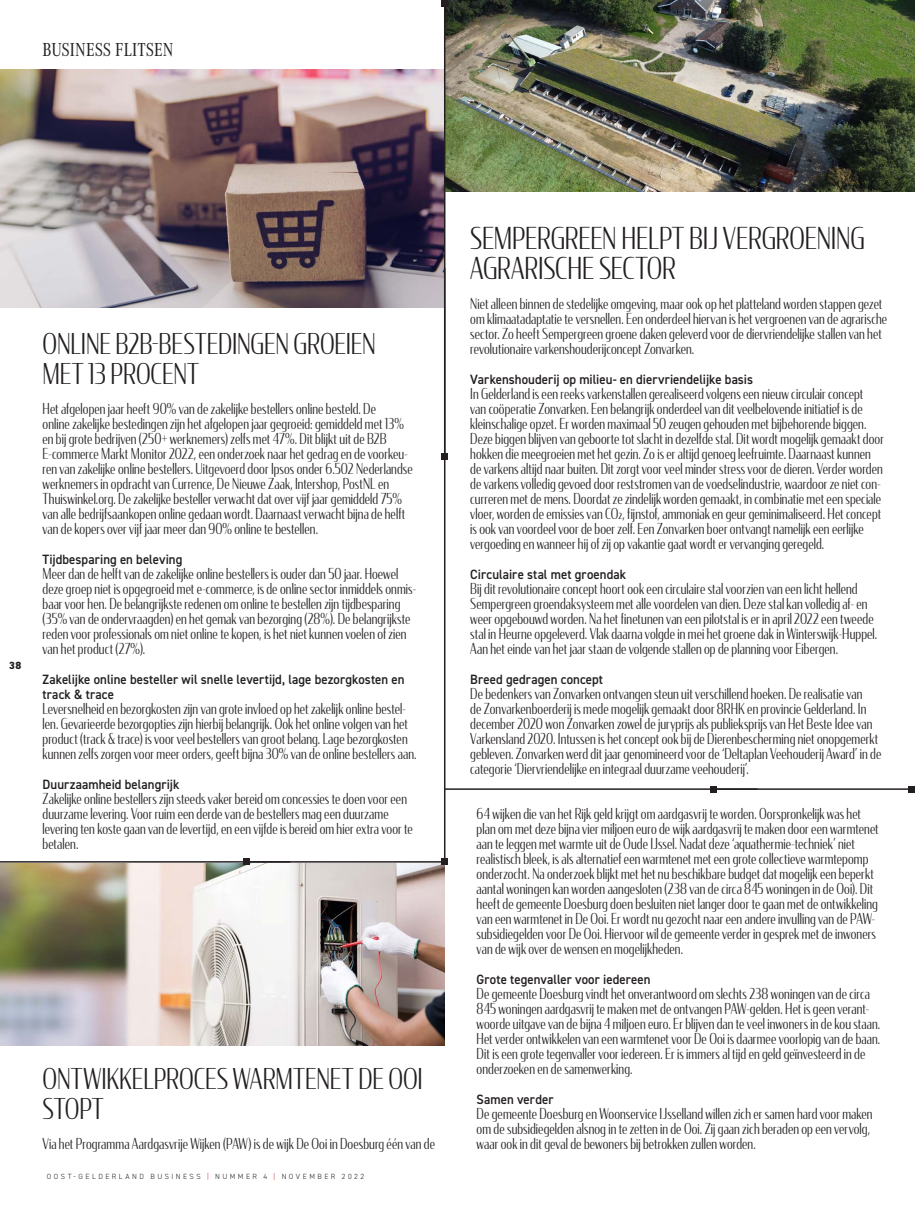
<style>
.page{position:relative;width:915px;height:1212px;background:#fff}
.page>*{position:absolute;margin:0;border:0;box-sizing:border-box;transform-origin:0 0}
.t1{font:300 30px/30px "Condor Cond";letter-spacing:-.005em;color:#231f20;scale:.96 1}
.t2{font:300 28.5px/30px "Condor Cond";letter-spacing:-.005em;color:#231f20;scale:.96 1}
.t3{font:19.5px "Corporate A Cond Pro";color:#231f20}
.t4{font:300 15px/15px "Condor Cond";letter-spacing:.01em;color:#231f20;scale:.95 1}
.t5{font:600 13.5px/15px "DIN2014";letter-spacing:.005em;color:#231f20;scale:.95 1}
.t6{font:800 10.5px "DIN2014";color:#231f20}
.t7{font:300 7.5px "DIN2014";letter-spacing:.33em;color:#231f20}
.s1{color:#d81c23}
</style>
<div class="page">
<img style="left:445px;top:0;width:469px;height:191px">
<img style="left:0;top:69px;width:444px;height:238px">
<hr style="left:444px;top:3px;width:1px;height:453px;background:#231f20">
<svg style="left:441px;top:453px;width:6px;height:6px"></svg>
<svg style="left:441px;top:0;width:6px;height:6px"></svg>
<hr style="left:713px;top:788px;width:198px;height:2px;background:#231f20">
<svg style="left:908px;top:786px;width:6px;height:6px"></svg>
<svg style="left:710px;top:786px;width:6px;height:6px"></svg>
<img style="left:0;top:863px;width:444px;height:183px">
<hr style="left:444px;top:268px;width:1px;height:595px;background:#231f20">
<hr style="left:444px;top:788px;width:313px;height:2px;background:#231f20">
<hr style="left:246px;top:861px;width:198px;height:2px;background:#231f20">
<svg style="left:441px;top:859px;width:6px;height:6px"></svg>
<svg style="left:243px;top:859px;width:6px;height:6px"></svg>
<hr style="left:0;top:861px;width:290px;height:2px;background:#231f20">
<h3 class="t3" style="left:43px;top:36px;width:132px">BUSINESS FLITSEN</h3>
<p class="t6" style="left:9px;top:658px;width:14px">38</p>
<h2 class="t2" style="left:43px;top:328px;width:348px">ONLINE B2B-BESTEDINGEN GROEIEN<br>MET 13 PROCENT</h2>
<p class="t4" style="left:43px;top:401px;width:391px">Het afgelopen jaar heeft 90% van de zakelijke bestellers online besteld. De<br>online zakelijke bestedingen zijn het afgelopen jaar gegroeid: gemiddeld met 13% en bij grote bedrijven (250+ werknemers) zelfs met 47%. Dit blijkt uit de B2B E-commerce Markt Monitor 2022, een onderzoek naar het gedrag en de voorkeu&shy;ren van zakelijke online bestellers. Uitgevoerd door Ipsos onder 6.502 Nederlandse werknemers in opdracht van Currence, De Nieuwe Zaak, Intershop, PostNL en Thuiswinkel.org. De zakelijke besteller verwacht dat over vijf jaar gemiddeld 75% van alle bedrijfsaankopen online gedaan wordt. Daarnaast verwacht bijna de helft van de kopers over vijf jaar meer dan 90% online te bestellen.</p>
<p class="t5" style="left:43px;top:552px;width:149px">Tijdbesparing en beleving</p>
<p class="t4" style="left:43px;top:566px;width:394px">Meer dan de helft van de zakelijke online bestellers is ouder dan 50 jaar. Hoewel deze groep niet is opgegroeid met e-commerce, is de online sector inmiddels onmis&shy;baar voor hen. De belangrijkste redenen om online te bestellen zijn tijdbesparing (35% van de ondervraagden) en het gemak van bezorging (28%). De belangrijkste reden voor professionals om niet online te kopen, is het niet kunnen voelen of zien van het product (27%).</p>
<p class="t5" style="left:43px;top:672px;width:382px">Zakelijke online besteller wil snelle levertijd, lage bezorgkosten en track &amp; trace</p>
<p class="t4" style="left:43px;top:701px;width:395px">Leversnelheid en bezorgkosten zijn van grote invloed op het zakelijk online bestel&shy;len. Gevarieerde bezorgopties zijn hierbij belangrijk. Ook het online volgen van het product (track &amp; trace) is voor veel bestellers van groot belang. Lage bezorgkosten kunnen zelfs zorgen voor meer orders, geeft bijna 30% van de online bestellers aan.</p>
<p class="t5" style="left:43px;top:777px;width:145px">Duurzaamheid belangrijk</p>
<p class="t4" style="left:43px;top:791px;width:391px">Zakelijke online bestellers zijn steeds vaker bereid om concessies te doen voor een duurzame levering. Voor ruim een derde van de bestellers mag een duurzame levering ten koste gaan van de levertijd, en een vijfde is bereid om hier extra voor te betalen.</p>
<h2 class="t2" style="left:43px;top:1063px;width:397px">ONTWIKKELPROCES WARMTENET DE OOI<br>STOPT</h2>
<p class="t4" style="left:43px;top:1136px;width:414px">Via het Programma Aardgasvrije Wijken (PAW) is de wijk De Ooi in Doesburg één van de</p>
<p class="t7" style="left:47px;top:1172px;width:318px">OOST-GELDERLAND BUSINESS <span class="s1">|</span> NUMMER 4 <span class="s1">|</span> NOVEMBER 2022</p>
<h1 class="t1" style="left:470px;top:222px;width:412px">SEMPERGREEN HELPT BIJ VERGROENING<br>AGRARISCHE SECTOR</h1>
<p class="t4" style="left:470px;top:296px;width:440px">Niet alleen binnen de stedelijke omgeving, maar ook op het platteland worden stappen gezet om klimaatadaptatie te versnellen. Een onderdeel hiervan is het vergroenen van de agrarische sector. Zo heeft Sempergreen groene daken geleverd voor de diervriendelijke stallen van het revolutionaire varkenshouderijconcept Zonvarken.</p>
<p class="t5" style="left:470px;top:372px;width:299px">Varkenshouderij op milieu- en diervriendelijke basis</p>
<p class="t4" style="left:470px;top:386px;width:437px">In Gelderland is een reeks varkenstallen gerealiseerd volgens een nieuw circulair concept<br>van coöperatie Zonvarken. Een belangrijk onderdeel van dit veelbelovende initiatief is de kleinschalige opzet. Er worden maximaal 50 zeugen gehouden met bijbehorende biggen.<br>Deze biggen blijven van geboorte tot slacht in dezelfde stal. Dit wordt mogelijk gemaakt door hokken die meegroeien met het gezin. Zo is er altijd genoeg leefruimte. Daarnaast kunnen de varkens altijd naar buiten. Dit zorgt voor veel minder stress voor de dieren. Verder worden de varkens volledig gevoed door reststromen van de voedselindustrie, waardoor ze niet con&shy;curreren met de mens. Doordat ze zindelijk worden gemaakt, in combinatie met een speciale vloer, worden de emissies van CO2, fijnstof, ammoniak en geur geminimaliseerd. Het concept is ook van voordeel voor de boer zelf. Een Zonvarken boer ontvangt namelijk een eerlijke vergoeding en wanneer hij of zij op vakantie gaat wordt er vervanging geregeld.</p>
<p class="t5" style="left:470px;top:567px;width:165px">Circulaire stal met groendak</p>
<p class="t4" style="left:470px;top:581px;width:430px">Bij dit revolutionaire concept hoort ook een circulaire stal voorzien van een licht hellend Sempergreen groendaksysteem met alle voordelen van dien. Deze stal kan volledig af- en weer opgebouwd worden. Na het finetunen van een pilotstal is er in april 2022 een tweede stal in Heurne opgeleverd. Vlak daarna volgde in mei het groene dak in Winterswijk-Huppel.<br>Aan het einde van het jaar staan de volgende stallen op de planning voor Eibergen.</p>
<p class="t5" style="left:470px;top:672px;width:141px">Breed gedragen concept</p>
<p class="t4" style="left:470px;top:686px;width:434px">De bedenkers van Zonvarken ontvangen steun uit verschillend hoeken. De realisatie van<br>de Zonvarkenboerderij is mede mogelijk gemaakt door 8RHK en provincie Gelderland. In december 2020 won Zonvarken zowel de juryprijs als publieksprijs van Het Beste Idee van Varkensland 2020. Intussen is het concept ook bij de Dierenbescherming niet onopgemerkt gebleven. Zonvarken werd dit jaar genomineerd voor de ‘Deltaplan Veehouderij Award’ in de categorie ‘Diervriendelijke en integraal duurzame veehouderij’.</p>
<p class="t4" style="left:476px;top:806px;width:424px">64 wijken die van het Rijk geld krijgt om aardgasvrij te worden. Oorspronkelijk was het plan om met deze bijna vier miljoen euro de wijk aardgasvrij te maken door een warmtenet aan te leggen met warmte uit de Oude IJssel. Nadat deze ‘aquathermie-techniek’ niet realistisch bleek, is als alternatief een warmtenet met een grote collectieve warmtepomp onderzocht. Na onderzoek blijkt met het nu beschikbare budget dat mogelijk een beperkt aantal woningen kan worden aangesloten (238 van de circa 845 woningen in de Ooi). Dit heeft de gemeente Doesburg doen besluiten niet langer door te gaan met de ontwikkeling van een warmtenet in De Ooi. Er wordt nu gezocht naar een andere invulling van de PAW&shy;subsidiegelden voor De Ooi. Hiervoor wil de gemeente verder in gesprek met de inwoners van de wijk over de wensen en mogelijkheden.</p>
<p class="t5" style="left:476px;top:972px;width:184px">Grote tegenvaller voor iedereen</p>
<p class="t4" style="left:476px;top:986px;width:426px">De gemeente Doesburg vindt het onverantwoord om slechts 238 woningen van de circa 845 woningen aardgasvrij te maken met de ontvangen PAW-gelden. Het is geen verant&shy;woorde uitgave van de bijna 4 miljoen euro. Er blijven dan te veel inwoners in de kou staan.<br>Het verder ontwikkelen van een warmtenet voor De Ooi is daarmee voorlopig van de baan.<br>Dit is een grote tegenvaller voor iedereen. Er is immers al tijd en geld geïnvesteerd in de onderzoeken en de samenwerking.</p>
<p class="t5" style="left:476px;top:1092px;width:82px">Samen verder</p>
<p class="t4" style="left:476px;top:1106px;width:418px">De gemeente Doesburg en Woonservice IJsselland willen zich er samen hard voor maken om de subsidiegelden alsnog in te zetten in de Ooi. Zij gaan zich beraden op een vervolg, waar ook in dit geval de bewoners bij betrokken zullen worden.</p>
</div>
